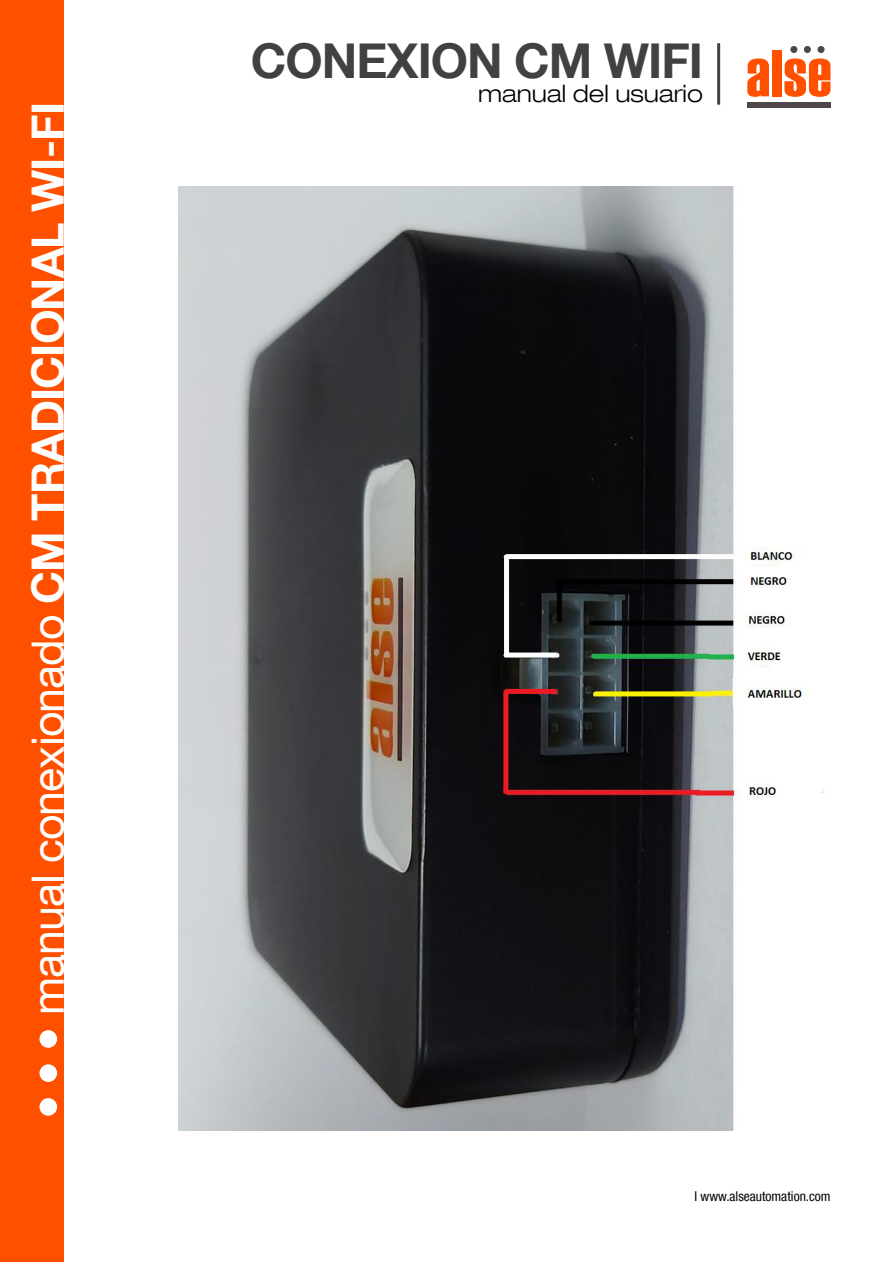
<style>
.page{position:relative;width:893px;height:1263px;background:#fff}
.page>*{position:absolute;margin:0;border:0;box-sizing:border-box;transform-origin:0 0}
.t1{font:700 48px "Helvetica Neue LT Com";letter-spacing:-.02em;color:#434041}
.t2{font:700 44.55px "Helvetica Neue LT Com";letter-spacing:-.02em;color:#fff}
.t3{font:300 expanded 24px "Helvetica Neue LT Com";color:#000}
.t4{font:condensed 13.5px "Helvetica Neue LT Com";color:#000}
.s1{font-weight:400}
</style>
<div class="page">
<img style="left:179px;top:186px;width:645px;height:944px">
<div style="left:1px;top:0;width:63px;height:1262px;background:#ff5000"></div>
<div style="left:747px;top:102px;width:83px;height:5px;background:#4f4748"></div>
<div style="left:790px;top:46px;width:7px;height:7px;background:#4f4748;border-radius:50%"></div>
<div style="left:804px;top:46px;width:7px;height:7px;background:#4f4748;border-radius:50%"></div>
<div style="left:817px;top:46px;width:8px;height:7px;background:#4f4748;border-radius:50%"></div>
<svg style="left:747px;top:58px;width:22px;height:39px"></svg>
<div style="left:772px;top:50px;width:9px;height:46px;background:#ff5000"></div>
<svg style="left:784px;top:58px;width:46px;height:39px"></svg>
<div style="left:39px;top:1098px;width:18px;height:18px;background:#fff;border-radius:50%"></div>
<div style="left:39px;top:1064px;width:18px;height:18px;background:#fff;border-radius:50%"></div>
<div style="left:39px;top:1030px;width:18px;height:18px;background:#fff;border-radius:50%"></div>
<hr style="left:717px;top:43px;width:3px;height:62px;background:#434041">
<p class="t2" style="left:20px;top:1015px;width:914px;rotate:-90deg"><span class="s1">manual conexionado</span> CM TRADICIONAL WI-FI</p>
<p class="t1" style="left:251px;top:30px;width:454px">CONEXION CM WIFI</p>
<p class="t3" style="left:478px;top:79px;width:226px">manual del usuario</p>
<p class="t4" style="left:695px;top:1189px;width:138px">I www.alseautomation.com</p>
</div>
